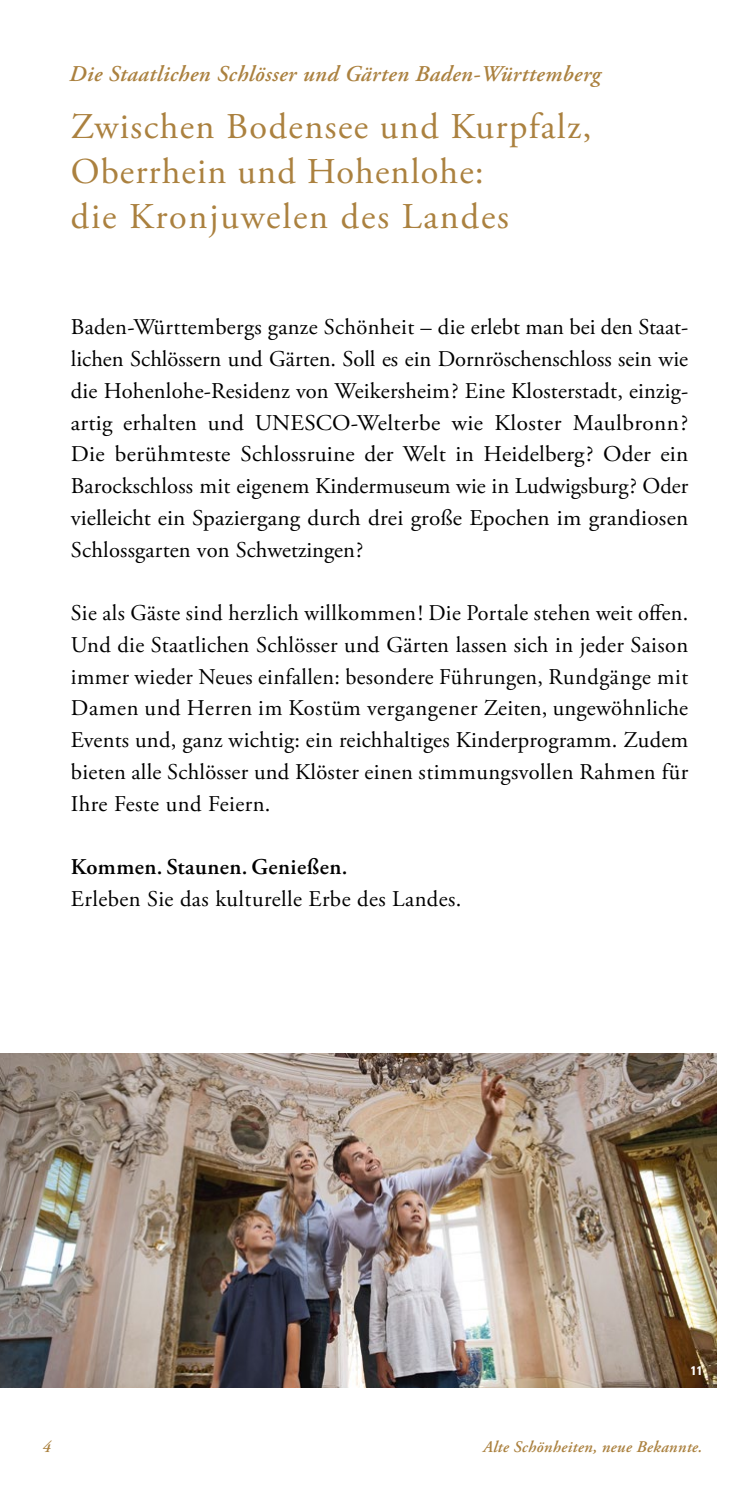
<style>
.page{position:relative;width:745px;height:1489px;background:#fff}
.page>*{position:absolute;margin:0;border:0;box-sizing:border-box;transform-origin:0 0}
.t1{font:36.25px/45px "Adobe Garamond Pro";letter-spacing:.04em;color:#ab813f}
.t2{font:22.5px/31.8px "Adobe Garamond Pro";letter-spacing:.02em;color:#000;text-align:justify}
.t3{font:italic 600 22.5px "Adobe Garamond Pro";letter-spacing:.02em;color:#ab813f}
.t4{font:600 22.5px "Adobe Garamond Pro";letter-spacing:.02em;color:#000}
.t5{font:italic 600 16.25px "Adobe Garamond Pro";letter-spacing:.02em;color:#ab813f}
.t6{font:700 condensed 12.5px "Univers LT Std";color:#fff}
</style>
<div class="page">
<img style="left:0;top:1053px;width:716px;height:334px">
<p class="t3" style="left:69px;top:61px;width:532px">Die Staatlichen Schlösser und Gärten Baden-Württemberg</p>
<h1 class="t1" style="left:71px;top:105px;width:522px">Zwischen Bodensee und Kurpfalz,<br>Oberrhein und Hohenlohe:<br>die Kronjuwelen des Landes</h1>
<p class="t2" style="left:71px;top:312px;width:618px">Baden-Württembergs ganze Schönheit – die erlebt man bei den Staat&shy;lichen Schlössern und Gärten. Soll es ein Dornröschenschloss sein wie die Hohenlohe-Residenz von Weikersheim? Eine Klosterstadt, einzig&shy;artig erhalten und UNESCO-Welterbe wie Kloster Maulbronn?<br>Die berühmteste Schlossruine der Welt in Heidelberg? Oder ein Barockschloss mit eigenem Kindermuseum wie in Ludwigsburg? Oder vielleicht ein Spaziergang durch drei große Epochen im grandiosen Schlossgarten von Schwetzingen?</p>
<p class="t2" style="left:71px;top:598px;width:618px">Sie als Gäste sind herzlich willkommen! Die Portale stehen weit offen.<br>Und die Staatlichen Schlösser und Gärten lassen sich in jeder Saison immer wieder Neues einfallen: besondere Führungen, Rundgänge mit Damen und Herren im Kostüm vergangener Zeiten, ungewöhnliche Events und, ganz wichtig: ein reichhaltiges Kinderprogramm. Zudem bieten alle Schlösser und Klöster einen stimmungsvollen Rahmen für Ihre Feste und Feiern.</p>
<p class="t4" style="left:71px;top:854px;width:278px">Kommen. Staunen. Genießen.</p>
<p class="t2" style="left:71px;top:883px;width:392px">Erleben Sie das kulturelle Erbe des Landes.</p>
<p class="t6" style="left:690px;top:1362px;width:13px">11</p>
<p class="t5" style="left:43px;top:1436px;width:10px">4</p>
<p class="t5" style="left:483px;top:1436px;width:221px">Alte Schönheiten, neue Bekannte.</p>
</div>
